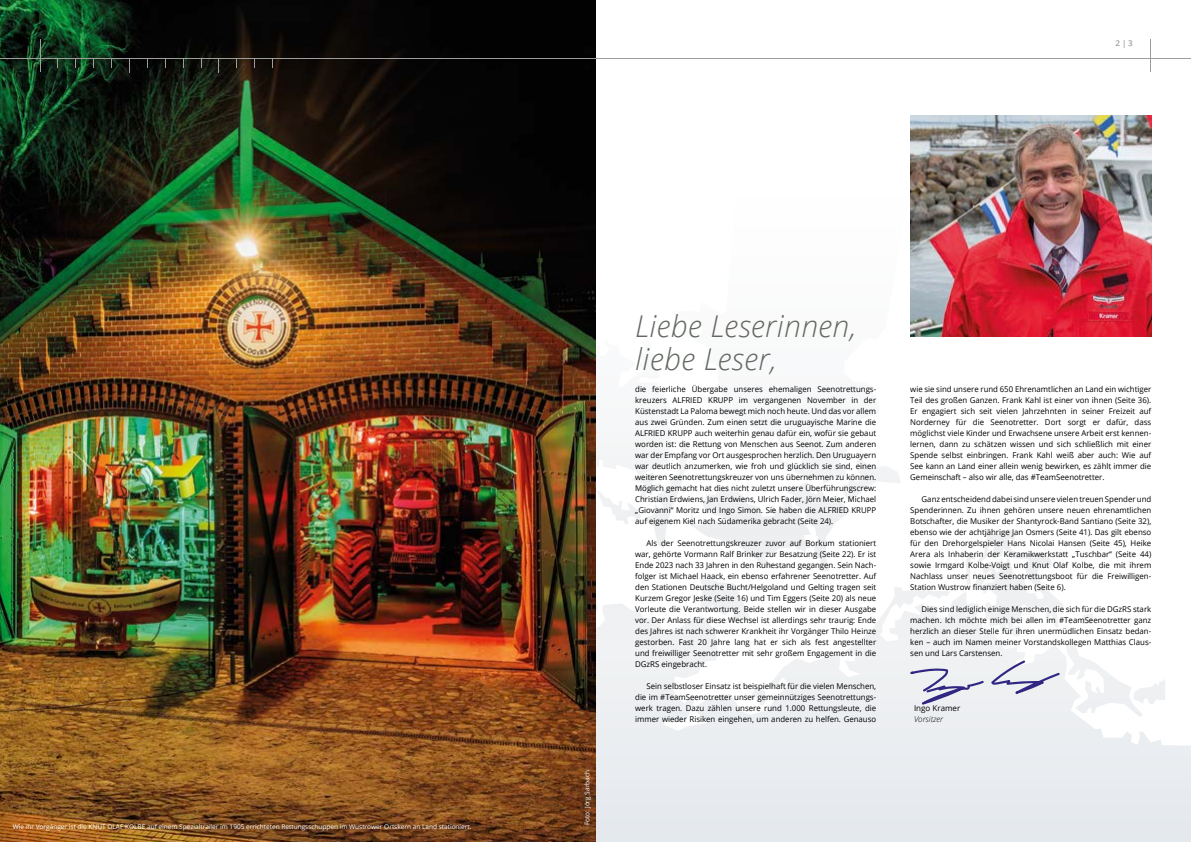
<style>
.page{position:relative;width:1191px;height:842px;background:#fff}
.page>*{position:absolute;margin:0;border:0;box-sizing:border-box;transform-origin:0 0}
.t1{font:italic 300 30px/33px "Open Sans";letter-spacing:.015em;color:#626860}
.t2{font:8px/11px "Open Sans";color:#000;text-align:justify}
.t3{font:italic 300 8px "Open Sans";color:#000}
.t4{font:600 8px "Open Sans";color:#9d9d9c}
.t5{font:6.5px "Open Sans";color:#fff}
</style>
<div class="page">
<svg style="left:595px;top:377px;width:548px;height:432px"></svg>
<img style="left:0;top:0;width:595px;height:842px">
<hr style="left:40px;top:40px;width:1px;height:32px;background:#9d9d9c">
<hr style="left:1150px;top:40px;width:1px;height:32px;background:#9d9d9c">
<svg style="left:129px;top:60px;width:1px;height:12px"></svg>
<svg style="left:219px;top:60px;width:1px;height:12px"></svg>
<hr style="left:0;top:59px;width:1191px;height:1px;background:#9d9d9c">
<svg style="left:910px;top:668px;width:73px;height:37px"></svg>
<svg style="left:991px;top:660px;width:68px;height:34px"></svg>
<img style="left:910px;top:115px;width:241px;height:221px">
<p class="t5" style="left:13px;top:822px;width:460px">Wie ihr Vorgänger ist die KNUT OLAF KOLBE auf einem Spezialtrailer im 1905 errichteten Rettungsschuppen im Wustrower Ortskern an Land stationiert.</p>
<p class="t4" style="left:1115px;top:38px;width:19px">2 |3</p>
<p class="t5" style="left:582px;top:825px;width:57px;rotate:-90deg">Foto: Jörg Sarbach</p>
<h1 class="t1" style="left:635px;top:308px;width:223px">Liebe Leserinnen, liebe Leser,</h1>
<p class="t2" style="left:635px;top:383px;width:242px">die feierliche Übergabe unseres ehemaligen Seenotrettungs&shy;kreuzers ALFRIED KRUPP im vergangenen November in der Küstenstadt La Paloma bewegt mich noch heute. Und das vor allem aus zwei Gründen. Zum einen setzt die uruguayische Marine die ALFRIED KRUPP auch weiterhin genau dafür ein, wofür sie gebaut worden ist: die Rettung von Menschen aus Seenot. Zum anderen war der Empfang vor Ort ausgesprochen herzlich. Den Uruguayern war deutlich anzumerken, wie froh und glücklich sie sind, einen weiteren Seenotrettungskreuzer von uns übernehmen zu können.<br>Möglich gemacht hat dies nicht zuletzt unsere Überführungscrew:<br>Christian Erdwiens, Jan Erdwiens, Ulrich Fader, Jörn Meier, Michael „Giovanni“ Moritz und Ingo Simon. Sie haben die ALFRIED KRUPP auf eigenem Kiel nach Südamerika gebracht (Seite 24).</p>
<p class="t2" style="left:635px;top:537px;width:242px;text-indent:11px">Als der Seenotrettungskreuzer zuvor auf Borkum stationiert war, gehörte Vormann Ralf Brinker zur Besatzung (Seite 22). Er ist Ende 2023 nach 33 Jahren in den Ruhestand gegangen. Sein Nach&shy;folger ist Michael Haack, ein ebenso erfahrener Seenotretter. Auf den Stationen Deutsche Bucht/Helgoland und Gelting tragen seit Kurzem Gregor Jeske (Seite 16) und Tim Eggers (Seite 20) als neue Vorleute die Verantwortung. Beide stellen wir in dieser Ausgabe vor. Der Anlass für diese Wechsel ist allerdings sehr traurig: Ende des Jahres ist nach schwerer Krankheit ihr Vorgänger Thilo Heinze gestorben. Fast 20 Jahre lang hat er sich als fest angestellter und freiwilliger Seenotretter mit sehr großem Engagement in die DGzRS eingebracht.</p>
<p class="t2" style="left:635px;top:680px;width:242px;text-indent:11px">Sein selbstloser Einsatz ist beispielhaft für die vielen Menschen, die im #TeamSeenotretter unser gemeinnütziges Seenotrettungs&shy;werk tragen. Dazu zählen unsere rund 1.000 Rettungsleute, die immer wieder Risiken eingehen, um anderen zu helfen. Genauso</p>
<p class="t2" style="left:910px;top:383px;width:242px">wie sie sind unsere rund 650 Ehrenamtlichen an Land ein wichtiger Teil des großen Ganzen. Frank Kahl ist einer von ihnen (Seite 36).<br>Er engagiert sich seit vielen Jahrzehnten in seiner Freizeit auf Norderney für die Seenotretter. Dort sorgt er dafür, dass möglichst viele Kinder und Erwachsene unsere Arbeit erst kennen&shy;lernen, dann zu schätzen wissen und sich schließlich mit einer Spende selbst einbringen. Frank Kahl weiß aber auch: Wie auf See kann an Land einer allein wenig bewirken, es zählt immer die Gemeinschaft – also wir alle, das #TeamSeenotretter.</p>
<p class="t2" style="left:910px;top:493px;width:242px;text-indent:11px">Ganz entscheidend dabei sind unsere vielen treuen Spender und Spenderinnen. Zu ihnen gehören unsere neuen ehrenamtlichen Botschafter, die Musiker der Shantyrock-Band Santiano (Seite 32), ebenso wie der achtjährige Jan Osmers (Seite 41). Das gilt ebenso für den Drehorgelspieler Hans Nicolai Hansen (Seite 45), Heike Arera als Inhaberin der Keramikwerkstatt „Tuschbar“ (Seite 44) sowie Irmgard Kolbe-Voigt und Knut Olaf Kolbe, die mit ihrem Nachlass unser neues Seenotrettungsboot für die Freiwilligen-Station Wustrow finanziert haben (Seite 6).</p>
<p class="t2" style="left:910px;top:603px;width:242px;text-indent:11px">Dies sind lediglich einige Menschen, die sich für die DGzRS stark machen. Ich möchte mich bei allen im #TeamSeenotretter ganz herzlich an dieser Stelle für ihren unermüdlichen Einsatz bedan&shy;ken – auch im Namen meiner Vorstandskollegen Matthias Claus&shy;sen und Lars Carstensen.</p>
<p class="t2" style="left:914px;top:702px;width:48px">Ingo Kramer</p>
<p class="t3" style="left:914px;top:713px;width:31px">Vorsitzer</p>
</div>
